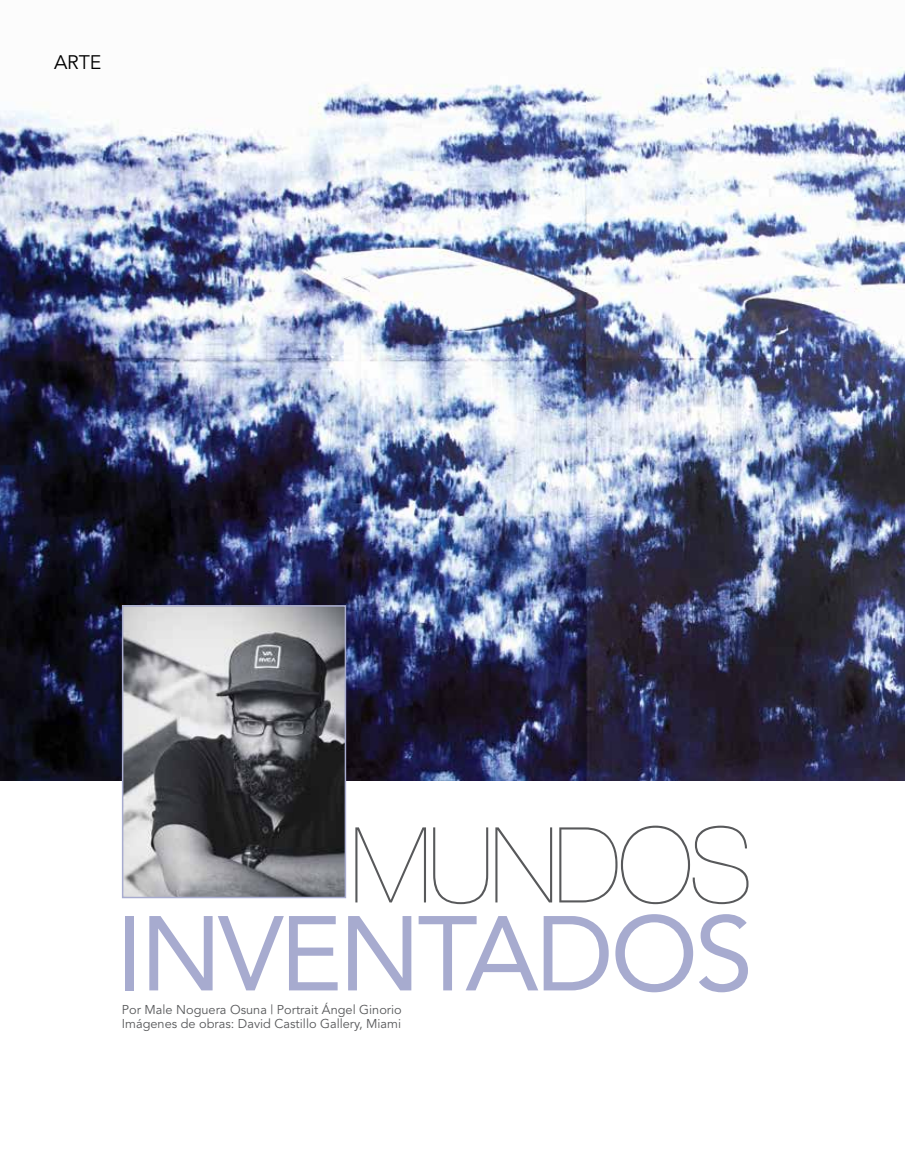
<style>
.page{position:relative;width:905px;height:1175px;background:#fff}
.page>*{position:absolute;margin:0;border:0;box-sizing:border-box;transform-origin:0 0}
.t1{font:105px/87.9px "Avenir";letter-spacing:-.03em;color:#a7abcf;text-align:right}
.CornerHeader{font:19.5px "Avenir";color:#000}
.ByLine{font:12.75px "Avenir";color:#58595b}
.s1{font-family:"Helvetica Neue";font-weight:200;color:#58595b}
</style>
<div class="page">
<img style="left:0;top:67px;width:904px;height:713px">
<img style="left:125px;top:608px;width:218px;height:287px">
<div style="left:122px;top:605px;width:224px;height:293px;border:2px solid #a7abcf"></div>
<p class="CornerHeader" style="left:54px;top:51px;width:49px">ARTE</p>
<p class="t1" style="left:116px;top:822px;width:639px"><span class="s1">MUNDOS<br></span>INVENTADOS</p>
<p class="ByLine" style="left:122px;top:1002px;width:281px">Por Male Noguera Osuna | Portrait Ángel Ginorio</p>
<p class="ByLine" style="left:122px;top:1016px;width:281px">Imágenes de obras: David Castillo Gallery, Miami</p>
</div>
